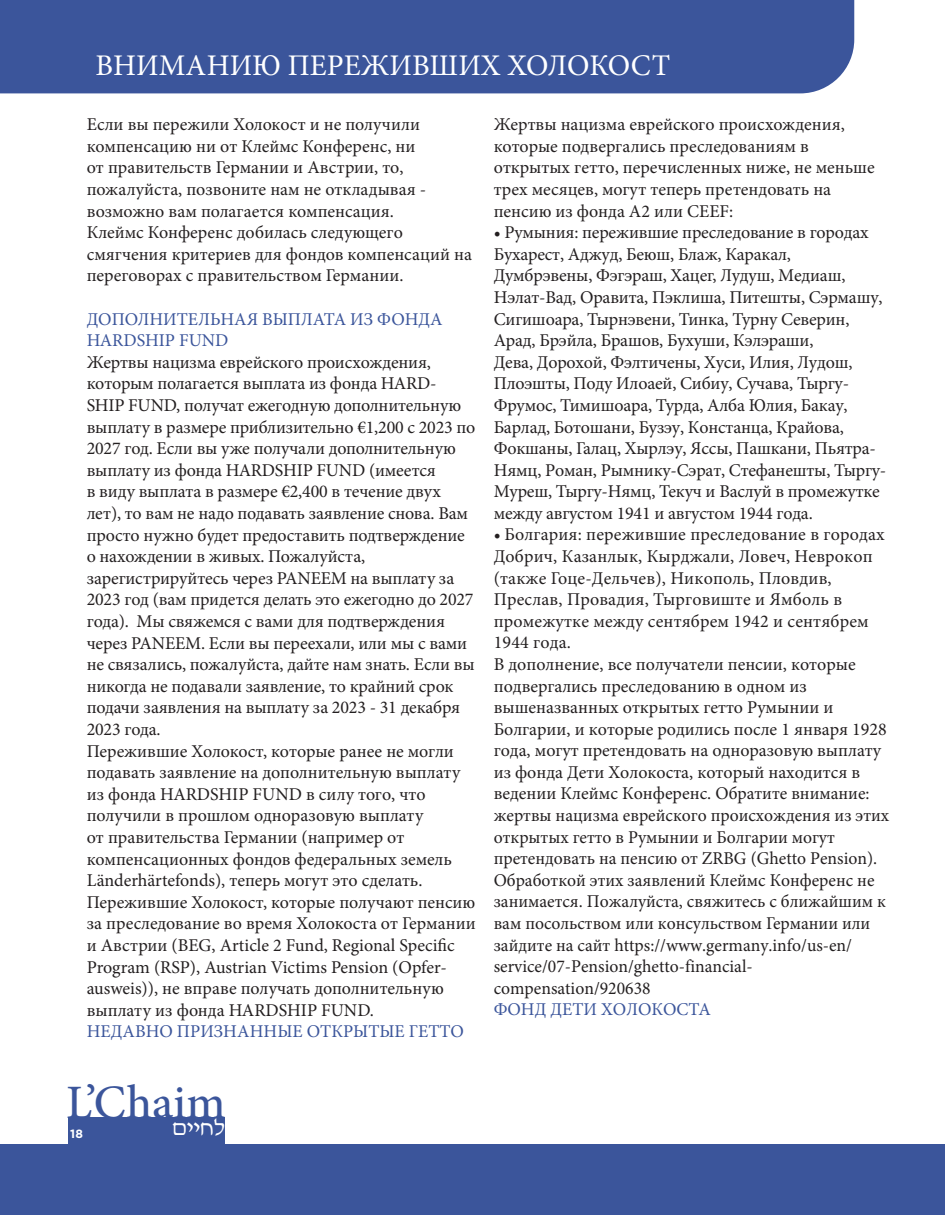
<style>
.page{position:relative;width:945px;height:1215px;background:#fff}
.page>*{position:absolute;margin:0;border:0;box-sizing:border-box;transform-origin:0 0}
.t1{font:500 48px "Minion Pro";color:#3b559b}
.t2{font:30px "Minion Pro";color:#fff}
.t3{font:25.2px "Rmz David";color:#fff}
.t4{font:18px/21.6px "Minion Pro";color:#231f20}
.t5{font:18px/21.6px "Minion Pro";color:#3b559b}
.t6{font:700 12px "Gotham";color:#fff}
</style>
<div class="page">
<div style="left:0;top:1145px;width:945px;height:70px;background:#3b559b"></div>
<div style="left:68px;top:1118px;width:157px;height:27px;background:#3b559b"></div>
<div style="left:0;top:0;width:854px;height:93px;background:#3b559b"></div>
<h2 class="t2" style="left:96px;top:45px;width:576px">ВНИМАНИЮ ПЕРЕЖИВШИХ ХОЛОКОСТ</h2>
<p class="t4" style="left:87px;top:114px;width:387px">Если вы пережили Холокост и не получили компенсацию ни от Клеймс Конференс, ни<br>от правительств Германии и Австрии, то, пожалуйста, позвоните нам не откладывая - возможно вам полагается компенсация.<br>Клеймс Конференс добилась следующего смягчения критериев для фондов компенсаций на переговорах с правительством Германии.</p>
<p class="t5" style="left:87px;top:308px;width:358px">ДОПОЛНИТЕЛЬНАЯ ВЫПЛАТА ИЗ ФОНДА<br>HARDSHIP FUND</p>
<p class="t4" style="left:87px;top:351px;width:390px">Жертвы нацизма еврейского происхождения, которым полагается выплата из фонда HARD-SHIP FUND, получат ежегодную дополнительную выплату в размере приблизительно €1,200 с 2023 по 2027 год. Если вы уже получали дополнительную выплату из фонда HARDSHIP FUND (имеется<br>в виду выплата в размере €2,400 в течение двух лет), то вам не надо подавать заявление снова. Вам просто нужно будет предоставить подтверждение о нахождении в живых. Пожалуйста, зарегистрируйтесь через PANEEM на выплату за 2023 год (вам придется делать это ежегодно до 2027 года). Мы свяжемся с вами для подтверждения через PANEEM. Если вы переехали, или мы с вами не связались, пожалуйста, дайте нам знать. Если вы никогда не подавали заявление, то крайний срок подачи заявления на выплату за 2023 - 31 декабря 2023 года.<br>Пережившие Холокост, которые ранее не могли подавать заявление на дополнительную выплату из фонда HARDSHIP FUND в силу того, что получили в прошлом одноразовую выплату<br>от правительства Германии (например от компенсационных фондов федеральных земель Länderhärtefonds), теперь могут это сделать.<br>Пережившие Холокост, которые получают пенсию за преследование во время Холокоста от Германии и Австрии (BEG, Article 2 Fund, Regional Specific Program (RSP), Austrian Victims Pension (Opfer&shy;ausweis)), не вправе получать дополнительную выплату из фонда HARDSHIP FUND.</p>
<p class="t5" style="left:87px;top:1021px;width:379px">НЕДАВНО ПРИЗНАННЫЕ ОТКРЫТЫЕ ГЕТТО</p>
<h1 class="t1" style="left:66px;top:1070px;width:161px">L’Chaim</h1>
<p class="t6" style="left:70px;top:1126px;width:14px">18</p>
<h3 class="t3" style="left:172px;top:1118px;width:54px">ohhjk</h3>
<p class="t4" style="left:494px;top:114px;width:382px">Жертвы нацизма еврейского происхождения, которые подвергались преследованиям в открытых гетто, перечисленных ниже, не меньше трех месяцев, могут теперь претендовать на пенсию из фонда А2 или CEEF:</p>
<p class="t4" style="left:494px;top:222px;width:394px">• Румыния: пережившие преследование в городах Бухарест, Аджуд, Беюш, Блаж, Каракал, Думбрэвены, Фэгэраш, Хацег, Лудуш, Медиаш, Нэлат-Вад, Оравита, Пэклиша, Питешты, Сэрмашу, Сигишоара, Тырнэвени, Тинка, Турну Северин, Арад, Брэйла, Брашов, Бухуши, Кэлэраши,<br>Дева, Дорохой, Фэлтичены, Хуси, Илия, Лудош, Плоэшты, Поду Илоаей, Сибиу, Сучава, Тыргу-Фрумос, Тимишоара, Турда, Алба Юлия, Бакау, Барлад, Ботошани, Бузэу, Констанца, Крайова, Фокшаны, Галац, Хырлэу, Яссы, Пашкани, Пьятра-Нямц, Роман, Рымнику-Сэрат, Стефанешты, Тыргу-Муреш, Тыргу-Нямц, Текуч и Васлуй в промежутке между августом 1941 и августом 1944 года.</p>
<p class="t4" style="left:494px;top:524px;width:397px">• Болгария: пережившие преследование в городах Добрич, Казанлык, Кырджали, Ловеч, Неврокоп (также Гоце-Дельчев), Никополь, Пловдив, Преслав, Провадия, Тырговиште и Ямболь в промежутке между сентябрем 1942 и сентябрем 1944 года.<br>В дополнение, все получатели пенсии, которые подвергались преследованию в одном из вышеназванных открытых гетто Румынии и Болгарии, и которые родились после 1 января 1928 года, могут претендовать на одноразовую выплату из фонда Дети Холокоста, который находится в ведении Клеймс Конференс. Обратите внимание: жертвы нацизма еврейского происхождения из этих открытых гетто в Румынии и Болгарии могут претендовать на пенсию от ZRBG (Ghetto Pension).<br>Обработкой этих заявлений Клеймс Конференс не занимается. Пожалуйста, свяжитесь с ближайшим к вам посольством или консульством Германии или зайдите на сайт https://www.germany.info/us-en/ service/07-Pension/ghetto-financial&shy;compensation/920638</p>
<p class="t5" style="left:494px;top:999px;width:219px">ФОНД ДЕТИ ХОЛОКОСТА</p>
</div>
